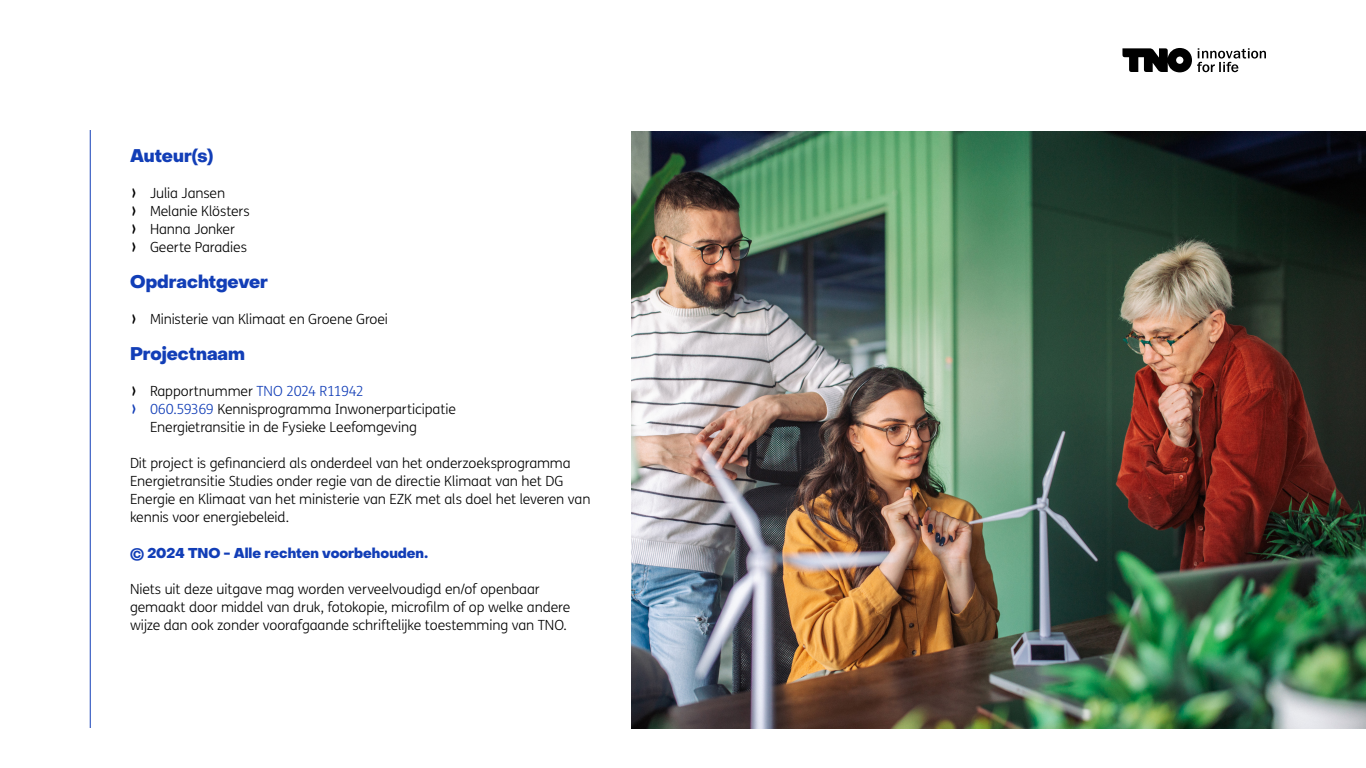
<style>
.page{position:relative;width:1366px;height:768px;background:#fff}
.page>*{position:absolute;margin:0;border:0;box-sizing:border-box;transform-origin:0 0}
.Heading_2{font:800 18px "Object Sans";color:#123eb7}
.t1{font:300 14px/18px "FS Me";letter-spacing:-.01em;color:#000}
.t2{font:800 14px "Object Sans";color:#123eb7}
.s1{color:#123eb7}
</style>
<div class="page">
<hr style="left:90px;top:130px;width:1px;height:598px;background:#123eb7">
<svg style="left:1122px;top:48px;width:144px;height:24px"></svg>
<img style="left:631px;top:131px;width:735px;height:597px">
<p class="Heading_2" style="left:130px;top:145px;width:85px">Auteur(s)</p>
<p class="t1" style="left:150px;top:184px;width:77px">Julia Jansen</p>
<p class="t1" style="left:150px;top:202px;width:101px">Melanie Klösters</p>
<p class="t1" style="left:150px;top:220px;width:86px">Hanna Jonker</p>
<p class="t1" style="left:150px;top:238px;width:98px">Geerte Paradies</p>
<p class="Heading_2" style="left:130px;top:271px;width:140px">Opdrachtgever</p>
<p class="t1" style="left:150px;top:310px;width:240px">Ministerie van Klimaat en Groene Groei</p>
<p class="Heading_2" style="left:130px;top:343px;width:117px">Projectnaam</p>
<p class="t1" style="left:150px;top:382px;width:216px">Rapportnummer <span class="s1">TNO 2024 R11942</span></p>
<p class="t1" style="left:150px;top:400px;width:307px"><span class="s1">060.59369</span> Kennisprogramma Inwonerparticipatie<br>Energietransitie in de Fysieke Leefomgeving</p>
<p class="t1" style="left:130px;top:454px;width:462px">Dit project is gefinancierd als onderdeel van het onderzoeksprogramma Energietransitie Studies onder regie van de directie Klimaat van het DG Energie en Klimaat van het ministerie van EZK met als doel het leveren van kennis voor energiebeleid.</p>
<p class="t2" style="left:130px;top:545px;width:299px">© 2024 TNO - Alle rechten voorbehouden.</p>
<p class="t1" style="left:130px;top:580px;width:442px">Niets uit deze uitgave mag worden verveelvoudigd en/of openbaar gemaakt door middel van druk, fotokopie, microfilm of op welke andere wijze dan ook zonder voorafgaande schriftelijke toestemming van TNO.</p>
</div>
